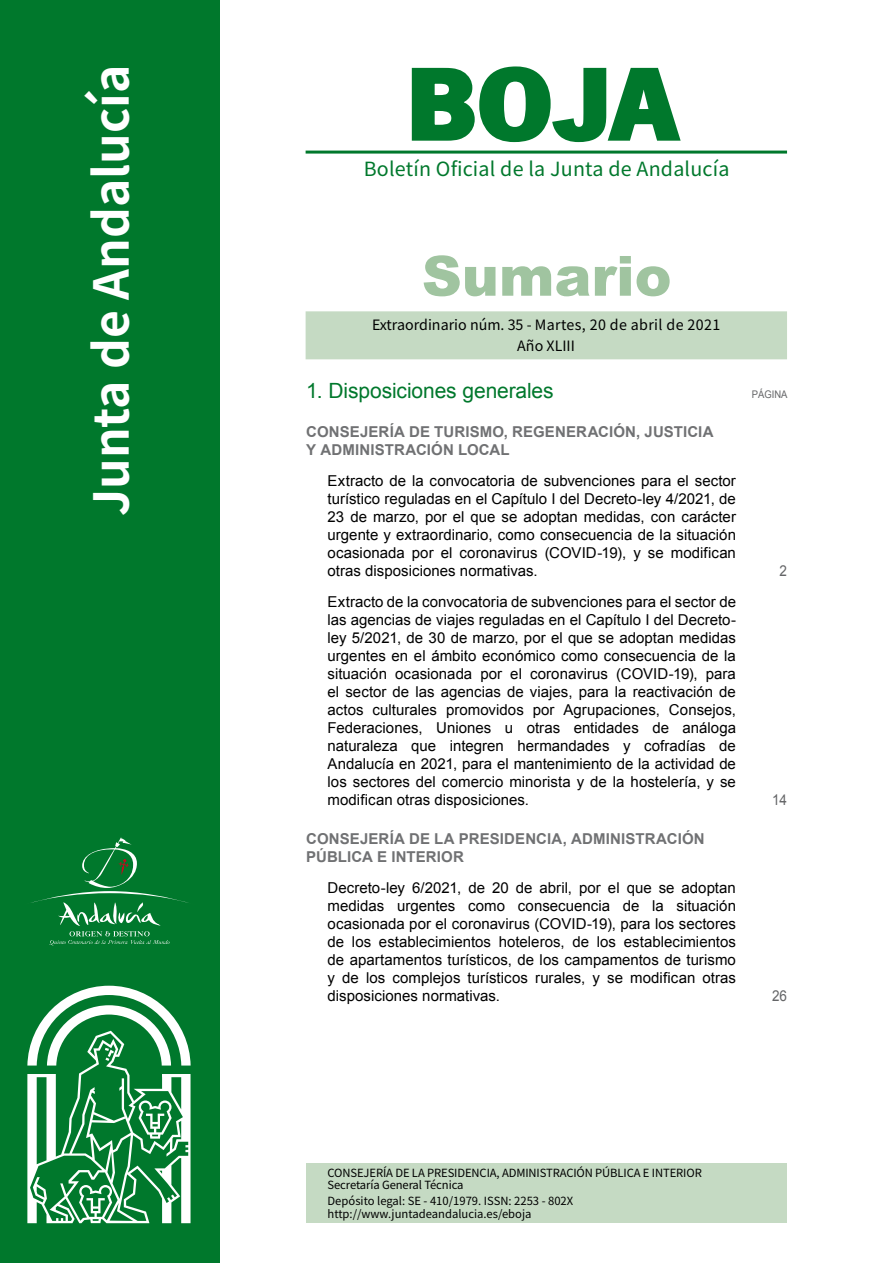
<style>
.page{position:relative;width:893px;height:1263px;background:#fff}
.page>*{position:absolute;margin:0;border:0;box-sizing:border-box;transform-origin:0 0}
.t1{font:700 105px "News Got T";color:#00782c;scale:1.14 1}
.t2{font:900 55.5px "Arial";color:#a0c4a0}
.t3{font:700 48px "Noto Sans HK";color:#fff}
.t4{font:21px "Arial";letter-spacing:-.005em;color:#00782c}
.t5{font:19.5px "Noto Sans HK";letter-spacing:.01em;color:#00782c}
.t6{font:15px/18px "Arial";letter-spacing:.005em;color:#000;text-align:justify}
.t7{font:700 15px/18px "Arial";letter-spacing:.01em;color:#707173}
.t8{font:15px "Arial";color:#646567;scale:.9 1}
.t9{font:14.25px/21px "Noto Sans HK";color:#000;text-align:center}
.t10{font:11.25px/12px "Noto Sans HK";letter-spacing:-.01em;color:#000}
.t11{font:10.5px "Arial";color:#646567;scale:.9 1}
</style>
<div class="page">
<hr style="left:305px;top:151px;width:482px;height:3px;background:#00782c">
<div style="left:0;top:0;width:219px;height:1263px;background:#00782c"></div>
<svg style="left:411px;top:66px;width:270px;height:77px"></svg>
<svg style="left:31px;top:837px;width:158px;height:108px"></svg>
<div style="left:305px;top:311px;width:482px;height:48px;background:#c5dac3"></div>
<svg style="left:27px;top:986px;width:164px;height:237px"></svg>
<div style="left:306px;top:1164px;width:481px;height:59px;background:#c5dac3"></div>
<h3 class="t3" style="left:84px;top:516px;width:453px;rotate:-90deg">Junta de Andalucía</h3>
<h1 class="t1" style="left:405px;top:42px;width:240px">BOJA</h1>
<h3 class="t5" style="left:364px;top:158px;width:367px">Boletín Oficial de la Junta de Andalucía</h3>
<h2 class="t2" style="left:422px;top:236px;width:251px">Sumario</h2>
<p class="t9" style="left:372px;top:315px;width:350px">Extraordinario núm. 35 - Martes, 20 de abril de 2021<br>Año XLIII</p>
<h3 class="t4" style="left:306px;top:377px;width:249px">1. Disposiciones generales</h3>
<p class="t11" style="left:751px;top:388px;width:41px">PÁGINA</p>
<p class="t7" style="left:306px;top:424px;width:409px">CONSEJERÍA DE TURISMO, REGENERACIÓN, JUSTICIA<br>Y ADMINISTRACIÓN LOCAL</p>
<p class="t6" style="left:327px;top:472px;width:410px">Extracto de la convocatoria de subvenciones para el sector turístico reguladas en el Capítulo I del Decreto-ley 4/2021, de 23 de marzo, por el que se adoptan medidas, con carácter urgente y extraordinario, como consecuencia de la situación ocasionada por el coronavirus (COVID-19), y se modifican otras disposiciones normativas.</p>
<p class="t8" style="left:779px;top:561px;width:10px">2</p>
<p class="t6" style="left:327px;top:593px;width:410px">Extracto de la convocatoria de subvenciones para el sector de las agencias de viajes reguladas en el Capítulo I del Decreto&shy;ley 5/2021, de 30 de marzo, por el que se adoptan medidas urgentes en el ámbito económico como consecuencia de la situación ocasionada por el coronavirus (COVID-19), para el sector de las agencias de viajes, para la reactivación de actos culturales promovidos por Agrupaciones, Consejos, Federaciones, Uniones u otras entidades de análoga naturaleza que integren hermandades y cofradías de Andalucía en 2021, para el mantenimiento de la actividad de los sectores del comercio minorista y de la hostelería, y se modifican otras disposiciones.</p>
<p class="t7" style="left:306px;top:830px;width:400px">CONSEJERÍA DE LA PRESIDENCIA, ADMINISTRACIÓN<br>PÚBLICA E INTERIOR</p>
<p class="t6" style="left:327px;top:879px;width:410px">Decreto-ley 6/2021, de 20 de abril, por el que se adoptan medidas urgentes como consecuencia de la situación ocasionada por el coronavirus (COVID-19), para los sectores de los establecimientos hoteleros, de los establecimientos de apartamentos turísticos, de los campamentos de turismo y de los complejos turísticos rurales, y se modifican otras disposiciones normativas.</p>
<p class="t8" style="left:772px;top:790px;width:18px">14</p>
<p class="t8" style="left:772px;top:986px;width:18px">26</p>
<p class="t10" style="left:327px;top:1167px;width:376px">CONSEJERÍA DE LA PRESIDENCIA, ADMINISTRACIÓN PÚBLICA E INTERIOR<br>Secretaría General Técnica</p>
<p class="t10" style="left:327px;top:1194px;width:247px;line-height:13.5px">Depósito legal: SE - 410/1979. ISSN: 2253 - 802X http://www.juntadeandalucia.es/eboja</p>
</div>
